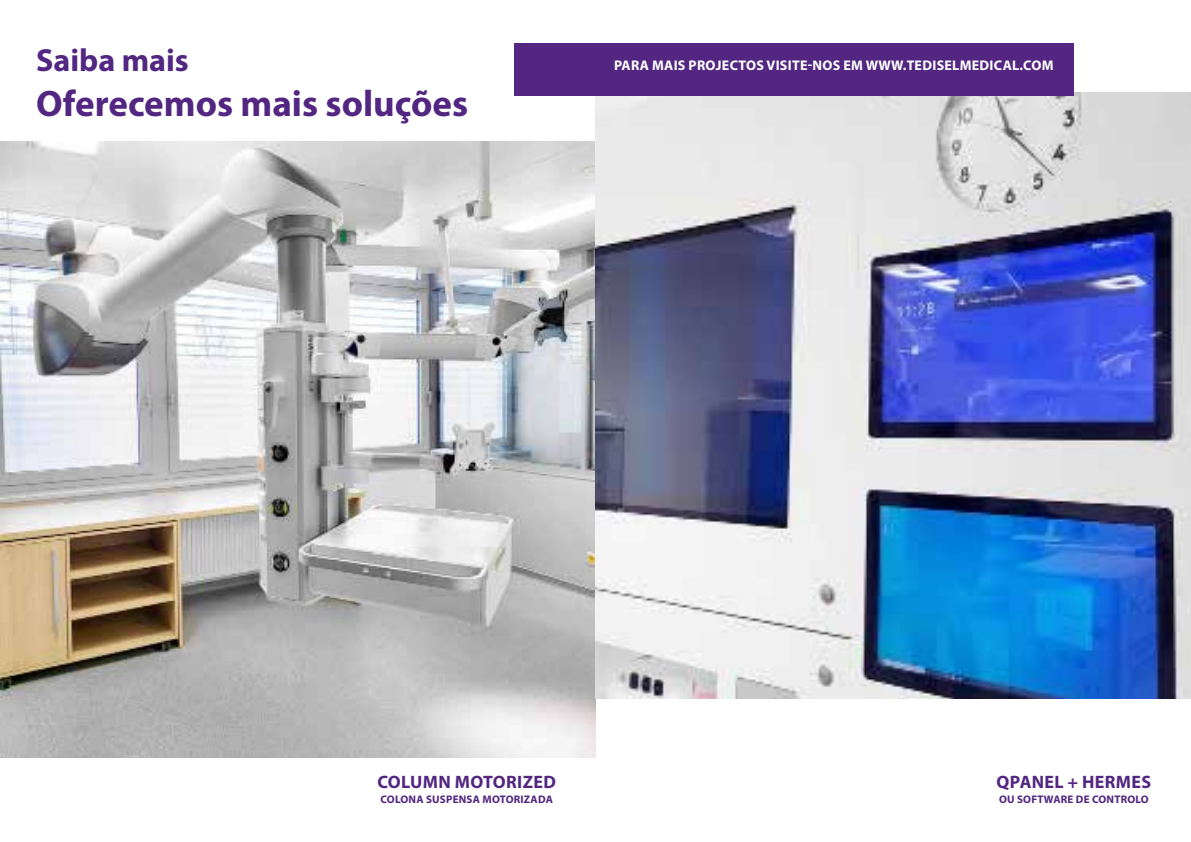
<style>
.page{position:relative;width:1191px;height:842px;background:#fff}
.page>*{position:absolute;margin:0;border:0;box-sizing:border-box;transform-origin:0 0}
.t1{font:700 37px "Myriad Pro";color:#522681}
.t2{font:700 32px "Myriad Pro";color:#522681}
.t3{font:700 18px "Myriad Pro";letter-spacing:.02em;color:#522681}
.t4{font:700 14px "Myriad Pro";letter-spacing:.02em;color:#fff}
.t5{font:700 11px "Myriad Pro";letter-spacing:.02em;color:#522681}
</style>
<div class="page">
<img style="left:0;top:142px;width:595px;height:616px">
<img style="left:595px;top:92px;width:596px;height:606px">
<div style="left:514px;top:43px;width:560px;height:53px;background:#522681"></div>
<h2 class="t2" style="left:36px;top:40px;width:154px">Saiba mais</h2>
<h1 class="t1" style="left:36px;top:79px;width:434px">Oferecemos mais soluções</h1>
<p class="t4" style="left:614px;top:56px;width:441px">PARA MAIS PROJECTOS VISITE-NOS EM WWW.TEDISELMEDICAL.COM</p>
<p class="t3" style="left:377px;top:771px;width:180px">COLUMN MOTORIZED</p>
<p class="t5" style="left:380px;top:792px;width:174px">COLONA SUSPENSA MOTORIZADA</p>
<p class="t3" style="left:996px;top:771px;width:156px">QPANEL + HERMES</p>
<p class="t5" style="left:999px;top:792px;width:151px">OU SOFTWARE DE CONTROLO</p>
</div>
